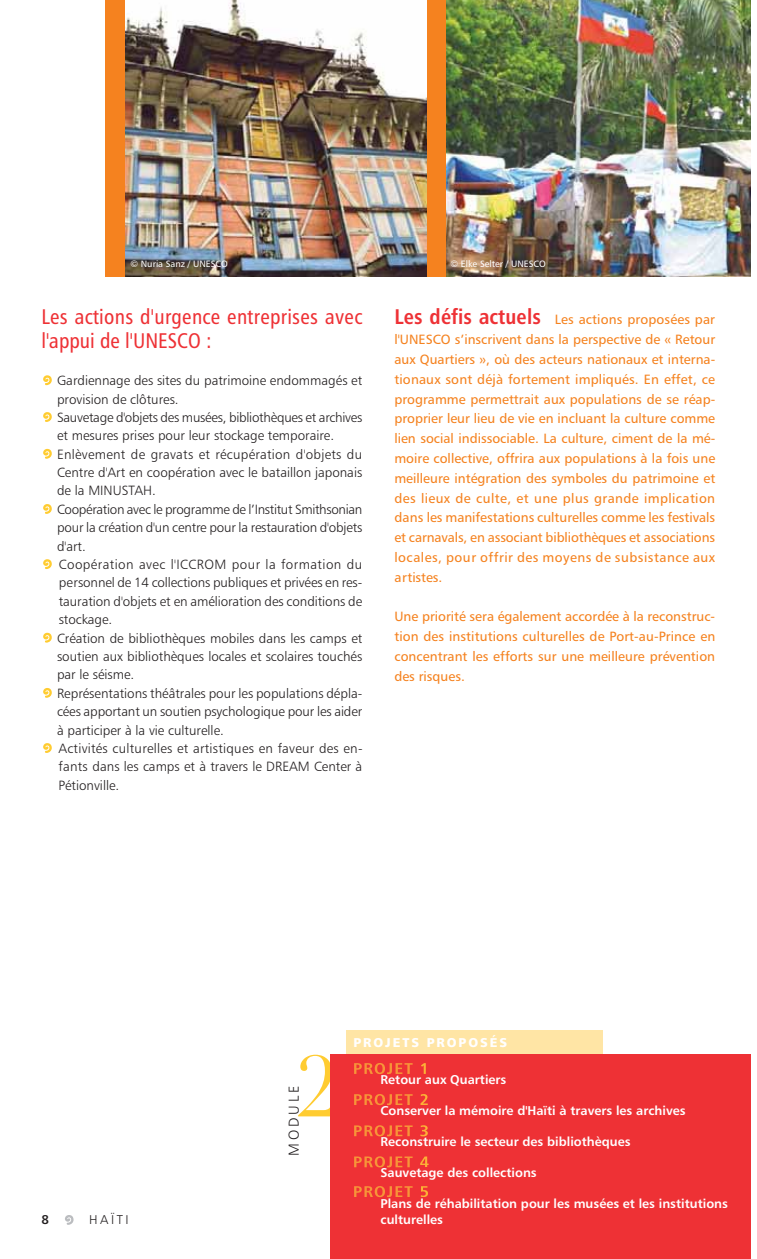
<style>
.page{position:relative;width:757px;height:1259px;background:#fff}
.page>*{position:absolute;margin:0;border:0;box-sizing:border-box;transform-origin:0 0}
.t1{font:84.9px "Didot";color:#ffcc31;scale:.9 1}
.t2{font:21.15px/24px "Humanist 777 BT Roman Condensed B";letter-spacing:.015em;color:#ee3135}
.t3{font:14.4px "Humanist 777 BT Light B";letter-spacing:.2em;color:#231f20}
.t4{font:13.5px/18.5px "Humanist 777 BT Light B";color:#231f20;text-align:justify}
.t5{font:13.5px/19.8px "Humanist 777 BT Roman B";letter-spacing:.005em;color:#f5821f;text-align:justify}
.t6{font:13.5px/18.5px "Humanist 777 BT Light B";letter-spacing:-.02em;color:#231f20}
.t7{font:12.75px/15.6px "Humanist 777 BT Bold B";color:#fff}
.t8{font:12.75px "Humanist 777 BT Black B";letter-spacing:.15em;color:#fff}
.t9{font:12.75px "Humanist 777 BT Light B";letter-spacing:.2em;color:#231f20}
.t10{font:12.75px "Humanist 777 BT Bold B";color:#231f20}
.t11{font:9.15px "Humanist 777 BT Roman B";color:#fff}
.s1{font-family:"Giddyup Std";font-size:56.55px;color:#ffcc31}
.s2{font-family:"Humanist 777 BT Bold Condensed B";font-size:21.15px;color:#ee3135}
.s3{font-family:"Giddyup Std";font-size:56.55px;color:#bbbdc0}
</style>
<div class="page">
<div style="left:106px;top:0;width:469px;height:276px;background:#f5821f"></div>
<img style="left:446px;top:0;width:305px;height:276px">
<img style="left:126px;top:0;width:300px;height:276px">
<div style="left:346px;top:1030px;width:257px;height:45px;background:#ffe5a5"></div>
<div style="left:330px;top:1054px;width:421px;height:205px;background:#ee3135"></div>
<svg style="left:354px;top:1063px;width:59px;height:11px"></svg>
<svg style="left:421px;top:1063px;width:5px;height:11px"></svg>
<svg style="left:354px;top:1094px;width:59px;height:11px"></svg>
<svg style="left:420px;top:1094px;width:8px;height:11px"></svg>
<svg style="left:354px;top:1125px;width:59px;height:11px"></svg>
<svg style="left:420px;top:1125px;width:8px;height:11px"></svg>
<svg style="left:354px;top:1156px;width:59px;height:11px"></svg>
<svg style="left:420px;top:1156px;width:8px;height:11px"></svg>
<svg style="left:354px;top:1186px;width:59px;height:11px"></svg>
<svg style="left:421px;top:1186px;width:7px;height:11px"></svg>
<p class="t11" style="left:131px;top:260px;width:99px">© Nuria Sanz / UNESCO</p>
<p class="t11" style="left:450px;top:260px;width:97px">© Elke Selter / UNESCO</p>
<h2 class="t2" style="left:41px;top:306px;width:322px">Les actions d'urgence entreprises avec l'appui de l'UNESCO :</h2>
<p class="t4" style="left:57px;top:372px;width:307px;text-indent:-16px"><span class="s1">•</span> Gardiennage des sites du patrimoine endommagés et provision de clôtures.</p>
<p class="t6" style="left:57px;top:409px;width:307px;text-indent:-16px"><span class="s1">•</span> Sauvetage d'objets des musées, bibliothèques et archives et mesures prises pour leur stockage temporaire.</p>
<p class="t4" style="left:57px;top:446px;width:307px;text-indent:-16px"><span class="s1">•</span> Enlèvement de gravats et récupération d'objets du Centre d'Art en coopération avec le bataillon japonais de la MINUSTAH.</p>
<p class="t4" style="left:57px;top:501px;width:307px;text-indent:-16px"><span class="s1">•</span> Coopération avec le programme de l’Institut Smithsonian pour la création d'un centre pour la restauration d'objets d'art.</p>
<p class="t4" style="left:59px;top:556px;width:305px;text-indent:-17px"><span class="s1">•</span> Coopération avec l'ICCROM pour la formation du personnel de 14 collections publiques et privées en res&shy;tauration d'objets et en amélioration des conditions de stockage.</p>
<p class="t4" style="left:57px;top:629px;width:307px;text-indent:-16px"><span class="s1">•</span> Création de bibliothèques mobiles dans les camps et soutien aux bibliothèques locales et scolaires touchés par le séisme.</p>
<p class="t4" style="left:57px;top:685px;width:307px;text-indent:-16px"><span class="s1">•</span> Représentations théâtrales pour les populations dépla&shy;cées apportant un soutien psychologique pour les aider à participer à la vie culturelle.</p>
<p class="t4" style="left:58px;top:740px;width:306px;text-indent:-17px"><span class="s1">•</span> Activités culturelles et artistiques en faveur des en&shy;fants dans les camps et à travers le DREAM Center à Pétionville.</p>
<p class="t5" style="left:394px;top:310px;width:322px"><span class="s2">Les défis actuels</span> Les actions proposées par l'UNESCO s’inscrivent dans la perspective de « Retour aux Quartiers », où des acteurs nationaux et interna&shy;tionaux sont déjà fortement impliqués. En effet, ce programme permettrait aux populations de se réap&shy;proprier leur lieu de vie en incluant la culture comme lien social indissociable. La culture, ciment de la mé&shy;moire collective, offrira aux populations à la fois une meilleure intégration des symboles du patrimoine et des lieux de culte, et une plus grande implication dans les manifestations culturelles comme les festivals et carnavals, en associant bibliothèques et associations locales, pour offrir des moyens de subsistance aux artistes.</p>
<p class="t5" style="left:394px;top:607px;width:322px">Une priorité sera également accordée à la reconstruc&shy;tion des institutions culturelles de Port-au-Prince en concentrant les efforts sur une meilleure prévention des risques.</p>
<p class="t10" style="left:41px;top:1214px;width:9px">8</p>
<p class="t9" style="left:63px;top:1214px;width:67px"><span class="s3">•</span> HAÏTI</p>
<h1 class="t1" style="left:297px;top:1037px;width:46px">2</h1>
<p class="t3" style="left:288px;top:1156px;width:72px;rotate:-90deg">MODULE</p>
<p class="t8" style="left:353px;top:1034px;width:155px">PROJETS PROPOSÉS</p>
<p class="t7" style="left:380px;top:1072px;width:127px">Retour aux Quartiers</p>
<p class="t7" style="left:380px;top:1103px;width:307px">Conserver la mémoire d'Haïti à travers les archives</p>
<p class="t7" style="left:380px;top:1134px;width:252px">Reconstruire le secteur des bibliothèques</p>
<p class="t7" style="left:380px;top:1165px;width:158px">Sauvetage des collections</p>
<p class="t7" style="left:380px;top:1196px;width:349px">Plans de réhabilitation pour les musées et les institutions culturelles</p>
</div>
